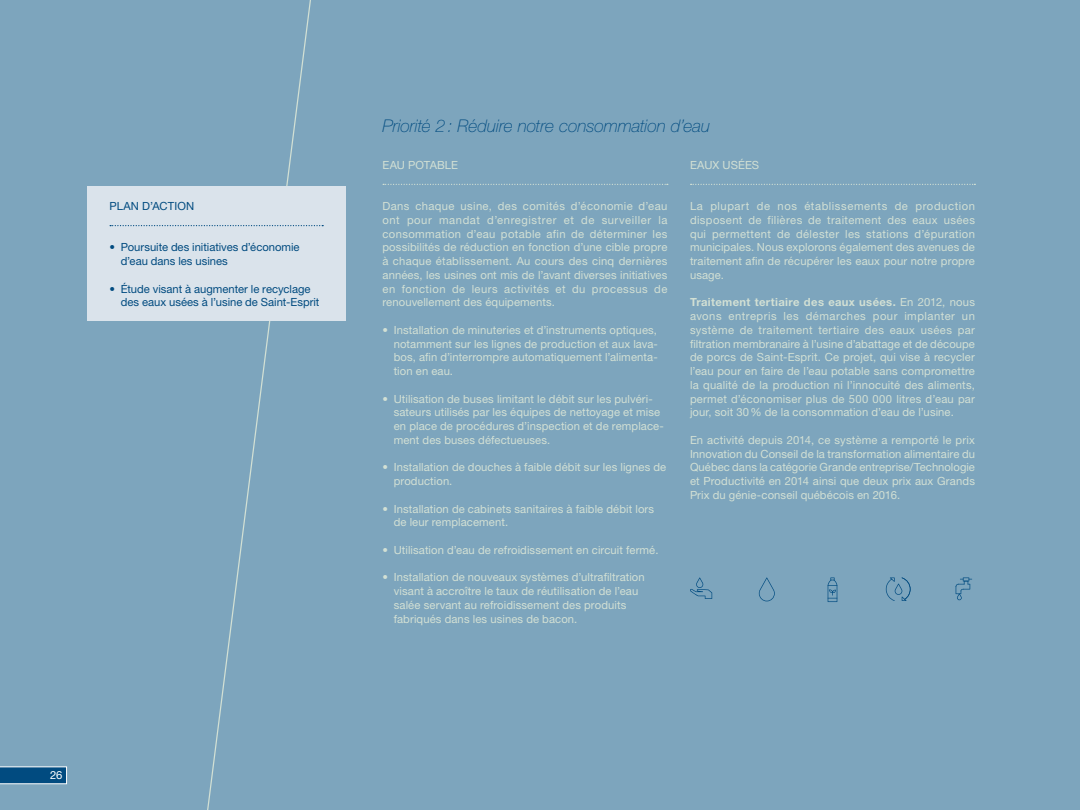
<style>
.page{position:relative;width:1080px;height:810px;background:#7da5bd}
.page>*{position:absolute;margin:0;border:0;box-sizing:border-box;transform-origin:0 0}
.Sous-titres_2e_nivea{font:italic 100 17.5px "Helvetica Neue LT Std";letter-spacing:-.005em;color:#014b80}
.Body_Text{font:11.25px/13.8px "Helvetica Neue LT Std";letter-spacing:.01em;color:#d2e0d4;text-align:justify}
.Sous-titres_3e_nivea{font:11.25px/13.8px "Helvetica Neue LT Std";color:#014b80}
.Sous-titres_3e_nivea-2{font:11.25px "Helvetica Neue LT Std";letter-spacing:.005em;color:#d2e0d4}
.t1{font:11.25px "Helvetica Neue LT Std";color:#fff}
.s1{font-weight:700}
</style>
<div class="page">
<svg style="left:759px;top:577px;width:16px;height:24px"></svg>
<svg style="left:690px;top:577px;width:22px;height:22px"></svg>
<svg style="left:886px;top:577px;width:25px;height:24px"></svg>
<svg style="left:828px;top:577px;width:9px;height:25px"></svg>
<svg style="left:956px;top:578px;width:16px;height:22px"></svg>
<svg style="left:0;top:767px;width:67px;height:17px"></svg>
<svg style="left:207px;top:0;width:104px;height:810px"></svg>
<svg style="left:383px;top:184px;width:285px;height:1px"></svg>
<svg style="left:691px;top:184px;width:284px;height:1px"></svg>
<div style="left:87px;top:186px;width:258px;height:135px;background:#dae3eb"></div>
<svg style="left:110px;top:225px;width:213px;height:1px"></svg>
<p class="Sous-titres_3e_nivea" style="left:109px;top:199px;width:86px">PLAN D’ACTION</p>
<p class="Sous-titres_3e_nivea" style="left:121px;top:240px;width:180px;text-indent:-11px">• Poursuite des initiatives d’économie d’eau dans les usines</p>
<p class="Sous-titres_3e_nivea" style="left:121px;top:281px;width:200px;text-indent:-11px">• Étude visant à augmenter le recyclage des eaux usées à l’usine de Saint-Esprit</p>
<p class="t1" style="left:50px;top:769px;width:14px">26</p>
<p class="Sous-titres_2e_nivea" style="left:382px;top:116px;width:329px">Priorité 2: Réduire notre consommation d’eau</p>
<p class="Sous-titres_3e_nivea-2" style="left:382px;top:158px;width:77px">EAU POTABLE</p>
<p class="Body_Text" style="left:382px;top:199px;width:287px">Dans chaque usine, des comités d’économie d’eau ont pour mandat d’enregistrer et de surveiller la consommation d’eau potable afin de déterminer les possibilités de réduction en fonction d’une cible propre à chaque établissement. Au cours des cinq dernières années, les usines ont mis de l’avant diverses initiatives en fonction de leurs activités et du processus de renouvellement des équipements.</p>
<p class="Body_Text" style="left:394px;top:323px;width:266px;text-indent:-11px">• Installation de minuteries et d’instruments optiques, notamment sur les lignes de production et aux lava&shy;bos, afin d’interrompre automatiquement l’alimenta&shy;tion en eau.</p>
<p class="Body_Text" style="left:394px;top:391px;width:272px;text-align:left;text-indent:-11px">• Utilisation de buses limitant le débit sur les pulvéri&shy;sateurs utilisés par les équipes de nettoyage et mise en place de procédures d’inspection et de remplace&shy;ment des buses défectueuses.</p>
<p class="Body_Text" style="left:394px;top:460px;width:274px;text-indent:-11px">• Installation de douches à faible débit sur les lignes de production.</p>
<p class="Body_Text" style="left:394px;top:501px;width:262px;text-indent:-11px">• Installation de cabinets sanitaires à faible débit lors de leur remplacement.</p>
<p class="Body_Text" style="left:382px;top:543px;width:277px">• Utilisation d’eau de refroidissement en circuit fermé.</p>
<p class="Body_Text" style="left:394px;top:570px;width:253px;text-align:left;text-indent:-11px">• Installation de nouveaux systèmes d’ultrafiltration visant à accroître le taux de réutilisation de l’eau salée servant au refroidissement des produits fabriqués dans les usines de bacon.</p>
<p class="Sous-titres_3e_nivea-2" style="left:690px;top:158px;width:71px">EAUX USÉES</p>
<p class="Body_Text" style="left:690px;top:199px;width:287px">La plupart de nos établissements de production disposent de filières de traitement des eaux usées qui permettent de délester les stations d’épuration municipales. Nous explorons également des avenues de traitement afin de récupérer les eaux pour notre propre usage.</p>
<p class="Body_Text" style="left:690px;top:295px;width:287px"><span class="s1">Traitement tertiaire des eaux usées.</span> En 2012, nous avons entrepris les démarches pour implanter un système de traitement tertiaire des eaux usées par filtration membranaire à l’usine d’abattage et de découpe de porcs de Saint-Esprit. Ce projet, qui vise à recycler l’eau pour en faire de l’eau potable sans compromettre la qualité de la production ni l’innocuité des aliments, permet d’économiser plus de 500 000 litres d’eau par jour, soit 30% de la consommation d’eau de l’usine.</p>
<p class="Body_Text" style="left:690px;top:433px;width:287px">En activité depuis 2014, ce système a remporté le prix Innovation du Conseil de la transformation alimentaire du Québec dans la catégorie Grande entreprise/Technologie et Productivité en 2014 ainsi que deux prix aux Grands Prix du génie-conseil québécois en 2016.</p>
</div>
